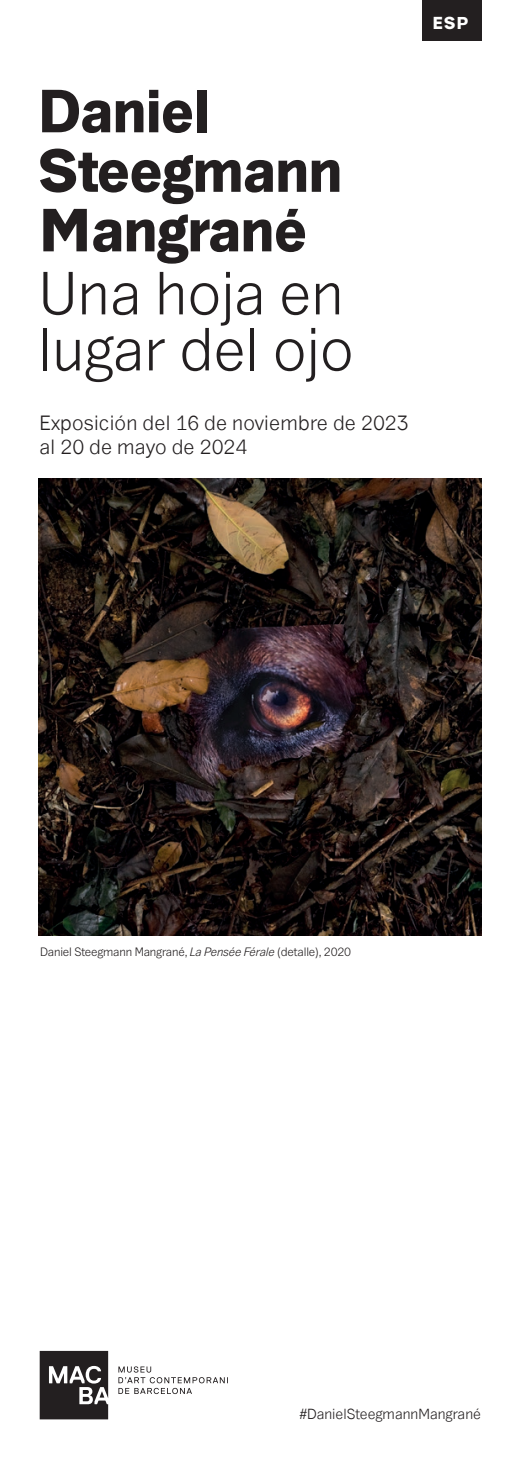
<style>
.page{position:relative;width:521px;height:1474px;background:#fff}
.page>*{position:absolute;margin:0;border:0;box-sizing:border-box;transform-origin:0 0}
.t1{font:700 61.25px/60.7px "Du Nord Macba";color:#231f20}
.t2{font:300 61.25px "Du Nord Macba";color:#231f20}
.t3{font:300 21px/24.5px "Du Nord Macba";letter-spacing:.01em;color:#231f20}
.t4{font:700 17.5px "Du Nord Macba";color:#fff}
.t5{font:300 14.88px "Du Nord Macba";color:#231f20}
.t6{font:300 12.25px "Du Nord";letter-spacing:-.01em;color:#231f20}
.s1{font-weight:300}
.s2{font-style:italic}
.s3{font-family:"Du Nord";font-style:italic}
</style>
<div class="page">
<svg style="left:40px;top:1350px;width:68px;height:69px;background:#484545"></svg>
<svg style="left:118px;top:1366px;width:110px;height:27px"></svg>
<div style="left:422px;top:0;width:59px;height:41px;background:#231f20"></div>
<img style="left:38px;top:478px;width:443px;height:457px">
<p class="t1" style="left:38px;top:80px;width:307px">Daniel<br>Steegmann<br>Mangrané<br><span class="s1">Una hoja en</span></p>
<p class="t2" style="left:38px;top:314px;width:317px">lugar del ojo</p>
<p class="t3" style="left:40px;top:410px;width:371px">Exposición del 16 de noviembre de 2023 al 20 de mayo de 2024</p>
<p class="t4" style="left:433px;top:13px;width:37px">ESP</p>
<p class="t6" style="left:40px;top:944px;width:312px">Daniel Steegmann Mangrané, <span class="s2">La Pensée Férale</span> (detalle), 2020</p>
<p class="t5" style="left:299px;top:1405px;width:183px"><span class="s3">#</span>DanielSteegmannMangrané</p>
</div>
